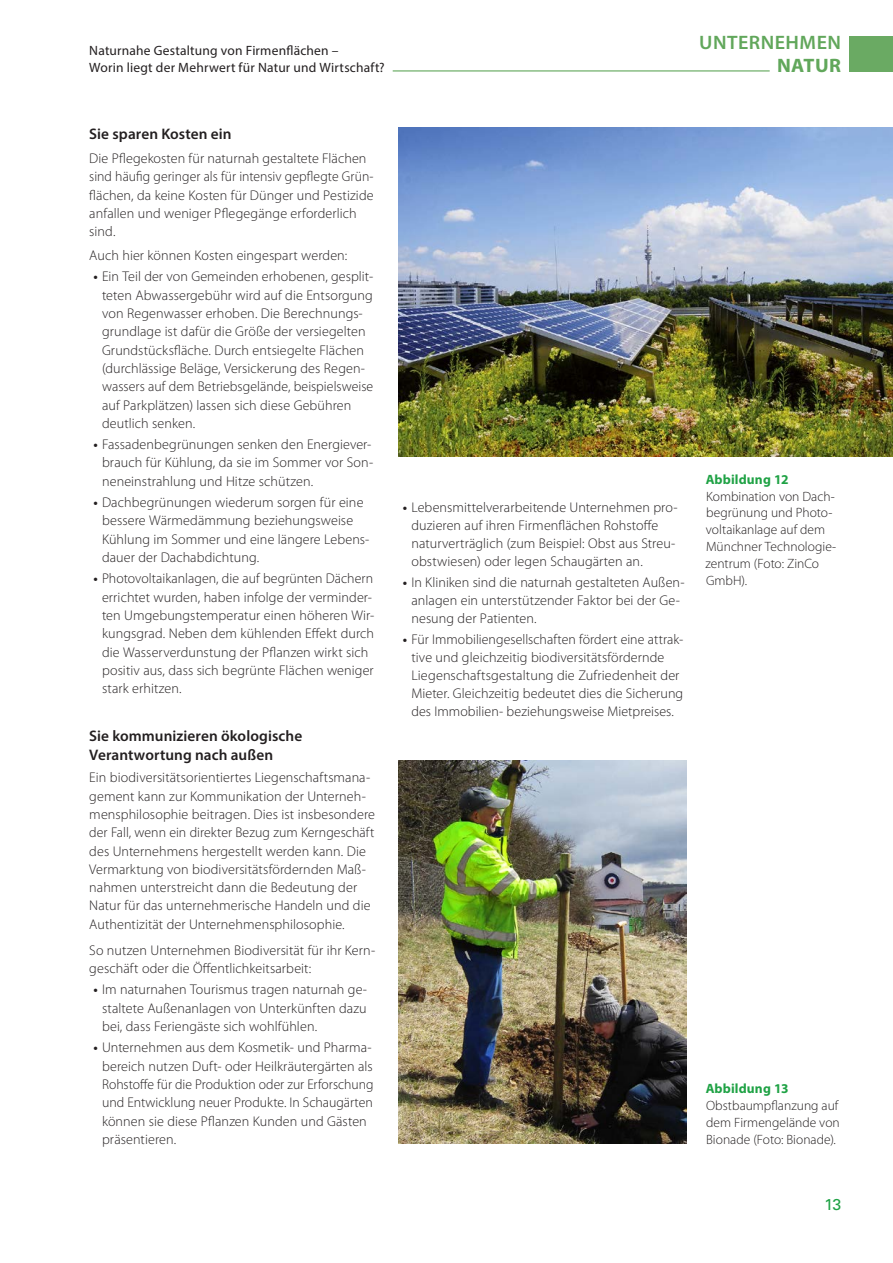
<style>
.page{position:relative;width:893px;height:1263px;background:#fff}
.page>*{position:absolute;margin:0;border:0;box-sizing:border-box;transform-origin:0 0}
.t1{font:600 19.5px "Myriad Pro";letter-spacing:.025em;color:#61a75b}
.t2{font:700 19.5px "Myriad Pro";letter-spacing:.02em;color:#61a75b}
.t3{font:15.75px "Univers";color:#1fa245}
.H7__Kol_Titel_3{font:600 15.3px/18.3px "Myriad Pro";letter-spacing:.005em;color:#231f20}
.P1__Fließtext_2Sp{font:300 14.1px/18.3px "Myriad Pro";letter-spacing:.005em;color:#231f20}
.P5__Bildlegende{font:300 13.5px/16.8px "Myriad Pro";color:#231f20}
.t4{font:13.5px/16.8px "Myriad Pro";letter-spacing:.015em;color:#231f20}
.s1{font-weight:600}
.s2{font-weight:700;color:#1fa245}
</style>
<div class="page">
<img style="left:399px;top:128px;width:494px;height:328px">
<img style="left:399px;top:760px;width:287px;height:384px">
<hr style="left:393px;top:70px;width:377px;height:1px;background:#61a75b">
<div style="left:850px;top:36px;width:43px;height:35px;background:#6aaa63"></div>
<p class="t4" style="left:89px;top:41px;width:297px">Naturnahe Gestaltung von Firmenflächen –<br>Worin liegt der Mehrwert für Natur und Wirtschaft?</p>
<h1 class="t1" style="left:699px;top:30px;width:143px">UNTERNEHMEN</h1>
<h1 class="t2" style="left:777px;top:52px;width:66px">NATUR</h1>
<p class="H7__Kol_Titel_3" style="left:89px;top:124px;width:144px">Sie sparen Kosten ein</p>
<p class="P1__Fließtext_2Sp" style="left:89px;top:149px;width:286px">Die Pflegekosten für naturnah gestaltete Flächen sind häufig geringer als für intensiv gepflegte Grün&shy;flächen, da keine Kosten für Dünger und Pestizide anfallen und weniger Pflegegänge erforderlich sind.</p>
<p class="P1__Fließtext_2Sp" style="left:89px;top:246px;width:259px">Auch hier können Kosten eingespart werden:</p>
<p class="P1__Fließtext_2Sp" style="left:102px;top:267px;width:273px;text-indent:-8px"><span class="s1">•</span> Ein Teil der von Gemeinden erhobenen, gesplit&shy;teten Abwassergebühr wird auf die Entsorgung von Regenwasser erhoben. Die Berechnungs&shy;grundlage ist dafür die Größe der versiegelten Grundstücksfläche. Durch entsiegelte Flächen (durchlässige Beläge, Versickerung des Regen&shy;wassers auf dem Betriebsgelände, beispielsweise auf Parkplätzen) lassen sich diese Gebühren deutlich senken.</p>
<p class="P1__Fließtext_2Sp" style="left:102px;top:435px;width:273px;text-indent:-8px"><span class="s1">•</span> Fassadenbegrünungen senken den Energiever&shy;brauch für Kühlung, da sie im Sommer vor Son&shy;neneinstrahlung und Hitze schützen.</p>
<p class="P1__Fließtext_2Sp" style="left:102px;top:493px;width:269px;text-indent:-9px"><span class="s1">•</span> Dachbegrünungen wiederum sorgen für eine bessere Wärmedämmung beziehungsweise Kühlung im Sommer und eine längere Lebens&shy;dauer der Dachabdichtung.</p>
<p class="P1__Fließtext_2Sp" style="left:102px;top:569px;width:274px;text-indent:-9px"><span class="s1">•</span> Photovoltaikanlagen, die auf begrünten Dächern errichtet wurden, haben infolge der verminder&shy;ten Umgebungstemperatur einen höheren Wir&shy;kungsgrad. Neben dem kühlenden Effekt durch die Wasserverdunstung der Pflanzen wirkt sich positiv aus, dass sich begrünte Flächen weniger stark erhitzen.</p>
<p class="H7__Kol_Titel_3" style="left:89px;top:727px;width:214px">Sie kommunizieren ökologische<br>Verantwortung nach außen</p>
<p class="P1__Fließtext_2Sp" style="left:89px;top:768px;width:287px">Ein biodiversitätsorientiertes Liegenschaftsmana&shy;gement kann zur Kommunikation der Unterneh&shy;mensphilosophie beitragen. Dies ist insbesondere der Fall, wenn ein direkter Bezug zum Kerngeschäft des Unternehmens hergestellt werden kann. Die Vermarktung von biodiversitätsfördernden Maß&shy;nahmen unterstreicht dann die Bedeutung der Natur für das unternehmerische Handeln und die Authentizität der Unternehmensphilosophie.</p>
<p class="P1__Fließtext_2Sp" style="left:89px;top:941px;width:287px">So nutzen Unternehmen Biodiversität für ihr Kern&shy;geschäft oder die Öffentlichkeitsarbeit:</p>
<p class="P1__Fließtext_2Sp" style="left:102px;top:980px;width:267px;text-align:justify;text-indent:-8px"><span class="s1">•</span> Im naturnahen Tourismus tragen naturnah ge&shy;staltete Außenanlagen von Unterkünften dazu bei, dass Feriengäste sich wohlfühlen.</p>
<p class="P1__Fließtext_2Sp" style="left:102px;top:1038px;width:273px;text-indent:-9px"><span class="s1">•</span> Unternehmen aus dem Kosmetik- und Pharma&shy;bereich nutzen Duft- oder Heilkräutergärten als Rohstoffe für die Produktion oder zur Erforschung und Entwicklung neuer Produkte. In Schaugärten können sie diese Pflanzen Kunden und Gästen präsentieren.</p>
<p class="P1__Fließtext_2Sp" style="left:411px;top:498px;width:268px;text-indent:-9px"><span class="s1">•</span> Lebensmittelverarbeitende Unternehmen pro&shy;duzieren auf ihren Firmenflächen Rohstoffe naturverträglich (zum Beispiel: Obst aus Streu&shy;obstwiesen) oder legen Schaugärten an.</p>
<p class="P1__Fließtext_2Sp" style="left:411px;top:573px;width:274px;text-indent:-9px"><span class="s1">•</span> In Kliniken sind die naturnah gestalteten Außen&shy;anlagen ein unterstützender Faktor bei der Ge&shy;nesung der Patienten.</p>
<p class="P1__Fließtext_2Sp" style="left:411px;top:630px;width:273px;text-indent:-9px"><span class="s1">•</span> Für Immobiliengesellschaften fördert eine attrak&shy;tive und gleichzeitig biodiversitätsfördernde Liegenschaftsgestaltung die Zufriedenheit der Mieter. Gleichzeitig bedeutet dies die Sicherung des Immobilien- beziehungsweise Mietpreises.</p>
<p class="P5__Bildlegende" style="left:705px;top:471px;width:132px"><span class="s2">Abbildung 12<br></span>Kombination von Dach&shy;begrünung und Photo&shy;voltaikanlage auf dem<br>Münchner Technologie&shy;zentrum (Foto: ZinCo<br>GmbH).</p>
<p class="P5__Bildlegende" style="left:706px;top:1080px;width:136px"><span class="s2">Abbildung 13<br></span>Obstbaumpflanzung auf dem Firmengelände von<br>Bionade (Foto: Bionade).</p>
<p class="t3" style="left:824px;top:1195px;width:19px">13</p>
</div>
